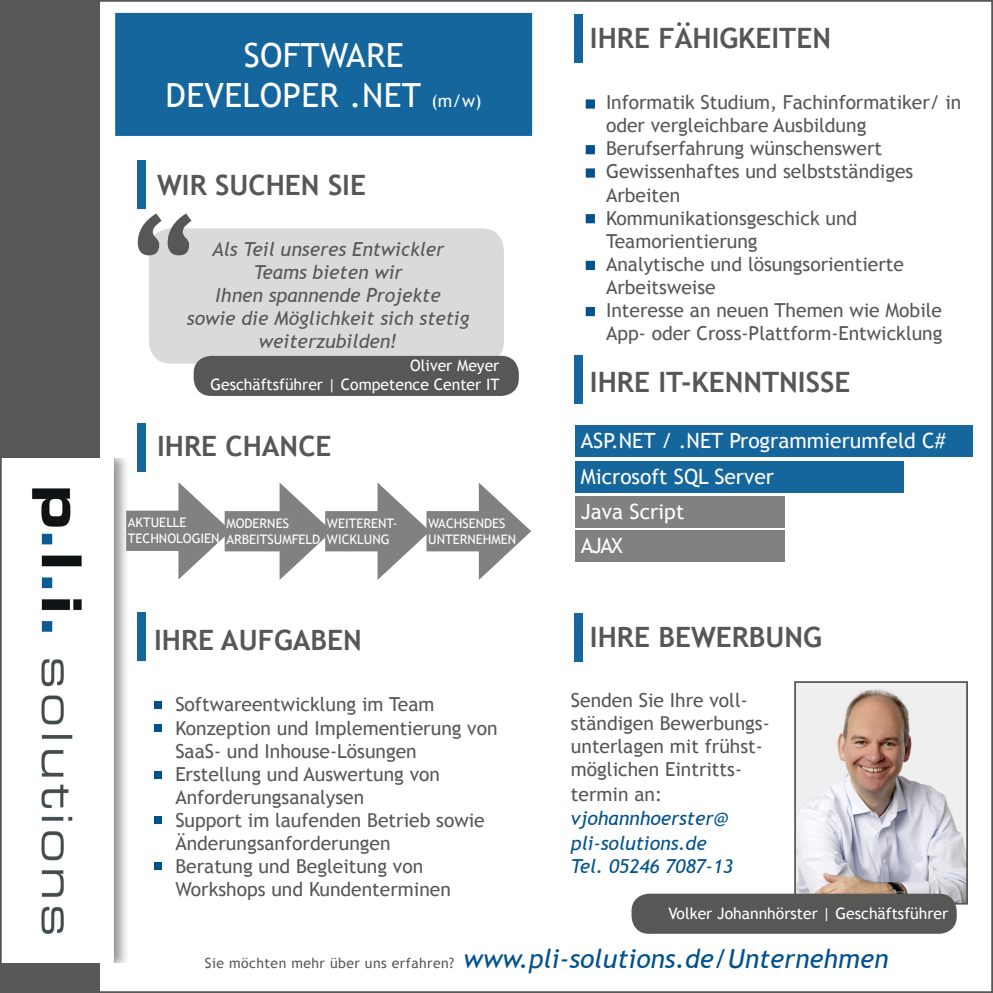
<style>
.page{position:relative;width:993px;height:993px;background:#fff}
.page>*{position:absolute;margin:0;border:0;box-sizing:border-box;transform-origin:0 0}
.t1{font:700 133px "Trebuchet MS";color:#575756}
.t2{font:33.25px/39.9px "Trebuchet MS";letter-spacing:.01em;color:#fff;text-align:center}
.t3{font:700 28px "Trebuchet MS";color:#575756}
.t4{font:italic 26.25px "Trebuchet MS";color:#00528c}
.t5{font:21px/35px "Trebuchet MS";color:#fff}
.t6{font:19.25px/23.1px "Trebuchet MS";color:#575756}
.t7{font:italic 19.25px/23.1px "Trebuchet MS";color:#575756;text-align:center}
.t8{font:italic 19.25px/23.8px "Trebuchet MS";color:#00528c}
.t9{font:15.75px/18.9px "Trebuchet MS";color:#fff;text-align:right}
.t10{font:13.12px/15.8px "Trebuchet MS";color:#fff}
.s1{font-size:17.5px}
.s2{font-style:normal;font-size:14px;color:#575756}
</style>
<div class="page">
<div style="left:116px;top:14px;width:415px;height:121px;background:#15669d"></div>
<div style="left:115px;top:13px;width:417px;height:123px;border:2px solid #15669d"></div>
<div style="left:150px;top:229px;width:353px;height:133px;background:#dadada;border-radius:21px"></div>
<div style="left:149px;top:228px;width:355px;height:135px;border:2px solid #dadada;border-radius:21px"></div>
<div style="left:0;top:0;width:99px;height:992px;background:#57585a"></div>
<img style="left:3px;top:458px;width:142px;height:504px">
<div style="left:137px;top:160px;width:8px;height:49px;background:#15669d"></div>
<div style="left:193px;top:356px;width:325px;height:40px;background:#575756;border-radius:18px"></div>
<div style="left:137px;top:422px;width:8px;height:49px;background:#15669d"></div>
<div style="left:126px;top:510px;width:70px;height:40px;background:#818181"></div>
<svg style="left:178px;top:482px;width:53px;height:97px"></svg>
<div style="left:137px;top:611px;width:8px;height:49px;background:#15669d"></div>
<div style="left:155px;top:700px;width:7px;height:8px;background:#00528c"></div>
<div style="left:155px;top:770px;width:7px;height:8px;background:#00528c"></div>
<div style="left:155px;top:816px;width:7px;height:7px;background:#00528c"></div>
<div style="left:574px;top:14px;width:8px;height:49px;background:#15669d"></div>
<div style="left:574px;top:355px;width:8px;height:49px;background:#15669d"></div>
<div style="left:574px;top:426px;width:397px;height:30px;background:#15669d"></div>
<div style="left:574px;top:461px;width:329px;height:31px;background:#15669d"></div>
<div style="left:574px;top:496px;width:210px;height:31px;background:#818181"></div>
<div style="left:574px;top:530px;width:210px;height:31px;background:#818181"></div>
<div style="left:573px;top:612px;width:9px;height:49px;background:#15669d"></div>
<img style="left:797px;top:684px;width:167px;height:217px">
<div style="left:794px;top:681px;width:173px;height:223px;border:2px solid #575756"></div>
<div style="left:155px;top:723px;width:7px;height:8px;background:#00528c"></div>
<div style="left:155px;top:862px;width:7px;height:7px;background:#00528c"></div>
<div style="left:585px;top:99px;width:9px;height:10px;background:#00528c;border:2px solid #00528c"></div>
<div style="left:585px;top:145px;width:9px;height:9px;background:#00528c;border:2px solid #00528c"></div>
<div style="left:585px;top:168px;width:9px;height:9px;background:#00528c;border:2px solid #00528c"></div>
<div style="left:585px;top:214px;width:9px;height:9px;background:#00528c;border:2px solid #00528c"></div>
<div style="left:585px;top:261px;width:9px;height:9px;background:#00528c;border:2px solid #00528c"></div>
<div style="left:224px;top:511px;width:73px;height:40px;background:#818181"></div>
<svg style="left:279px;top:482px;width:53px;height:97px"></svg>
<div style="left:325px;top:511px;width:70px;height:40px;background:#818181"></div>
<svg style="left:377px;top:482px;width:53px;height:97px"></svg>
<div style="left:426px;top:511px;width:70px;height:40px;background:#818181"></div>
<svg style="left:478px;top:483px;width:53px;height:96px"></svg>
<div style="left:631px;top:893px;width:325px;height:40px;background:#575756;border-radius:18px"></div>
<div style="left:585px;top:307px;width:9px;height:9px;background:#00528c;border:2px solid #00528c"></div>
<h2 class="t2" style="left:166px;top:35px;width:317px">SOFTWARE<br>DEVELOPER .NET <span class="s1">(m/w)</span></h2>
<h3 class="t3" style="left:157px;top:167px;width:210px">WIR SUCHEN SIE</h3>
<h1 class="t1" style="left:124px;top:181px;width:79px">“</h1>
<p class="t7" style="left:187px;top:238px;width:284px">Als Teil unseres Entwickler<br>Teams bieten wir<br>Ihnen spannende Projekte<br>sowie die Möglichkeit sich stetig weiterzubilden!</p>
<p class="t9" style="left:210px;top:356px;width:290px">Oliver Meyer<br>Geschäftsführer | Competence Center IT</p>
<h3 class="t3" style="left:157px;top:428px;width:176px">IHRE CHANCE</h3>
<p class="t10" style="left:128px;top:514px;width:93px">AKTUELLE<br>TECHNOLOGIEN</p>
<p class="t10" style="left:226px;top:515px;width:95px">MODERNES<br>ARBEITSUMFELD</p>
<p class="t10" style="left:327px;top:515px;width:72px">WEITERENT-<br>WICKLUNG</p>
<p class="t10" style="left:428px;top:515px;width:89px">WACHSENDES<br>UNTERNEHMEN</p>
<h3 class="t3" style="left:154px;top:622px;width:209px">IHRE AUFGABEN</h3>
<p class="t6" style="left:175px;top:693px;width:324px">Softwareentwicklung im Team<br>Konzeption und Implementierung von<br>SaaS- und Inhouse-Lösungen<br>Erstellung und Auswertung von<br>Anforderungsanalysen<br>Support im laufenden Betrieb sowie<br>Änderungsanforderungen<br>Beratung und Begleitung von<br>Workshops und Kundenterminen</p>
<h3 class="t3" style="left:589px;top:21px;width:242px">IHRE FÄHIGKEITEN</h3>
<p class="t6" style="left:605px;top:91px;width:357px">Informatik Studium, Fachinformatiker/ in oder vergleichbare Ausbildung<br>Berufserfahrung wünschenswert<br>Gewissenhaftes und selbstständiges<br>Arbeiten<br>Kommunikationsgeschick und<br>Teamorientierung<br>Analytische und lösungsorientierte<br>Arbeitsweise<br>Interesse an neuen Themen wie Mobile<br>App- oder Cross-Plattform-Entwicklung</p>
<h3 class="t3" style="left:589px;top:364px;width:262px">IHRE IT-KENNTNISSE</h3>
<p class="t5" style="left:580px;top:423px;width:366px">ASP.NET / .NET Programmierumfeld C#<br>Microsoft SQL Server<br>Java Script<br>AJAX</p>
<h3 class="t3" style="left:589px;top:619px;width:233px">IHRE BEWERBUNG</h3>
<p class="t6" style="left:570px;top:688px;width:200px">Senden Sie Ihre voll&shy;ständigen Bewerbungs&shy;unterlagen mit frühst&shy;möglichen Eintritts&shy;termin an:</p>
<p class="t8" style="left:570px;top:806px;width:164px">vjohannhoerster@ pli-solutions.de<br>Tel. 05246 7087-13</p>
<p class="t9" style="left:668px;top:903px;width:281px">Volker Johannhörster | Geschäftsführer</p>
<h3 class="t4" style="left:205px;top:942px;width:684px"><span class="s2">Sie möchten mehr über uns erfahren?</span> www.pli-solutions.de/Unternehmen</h3>
</div>
